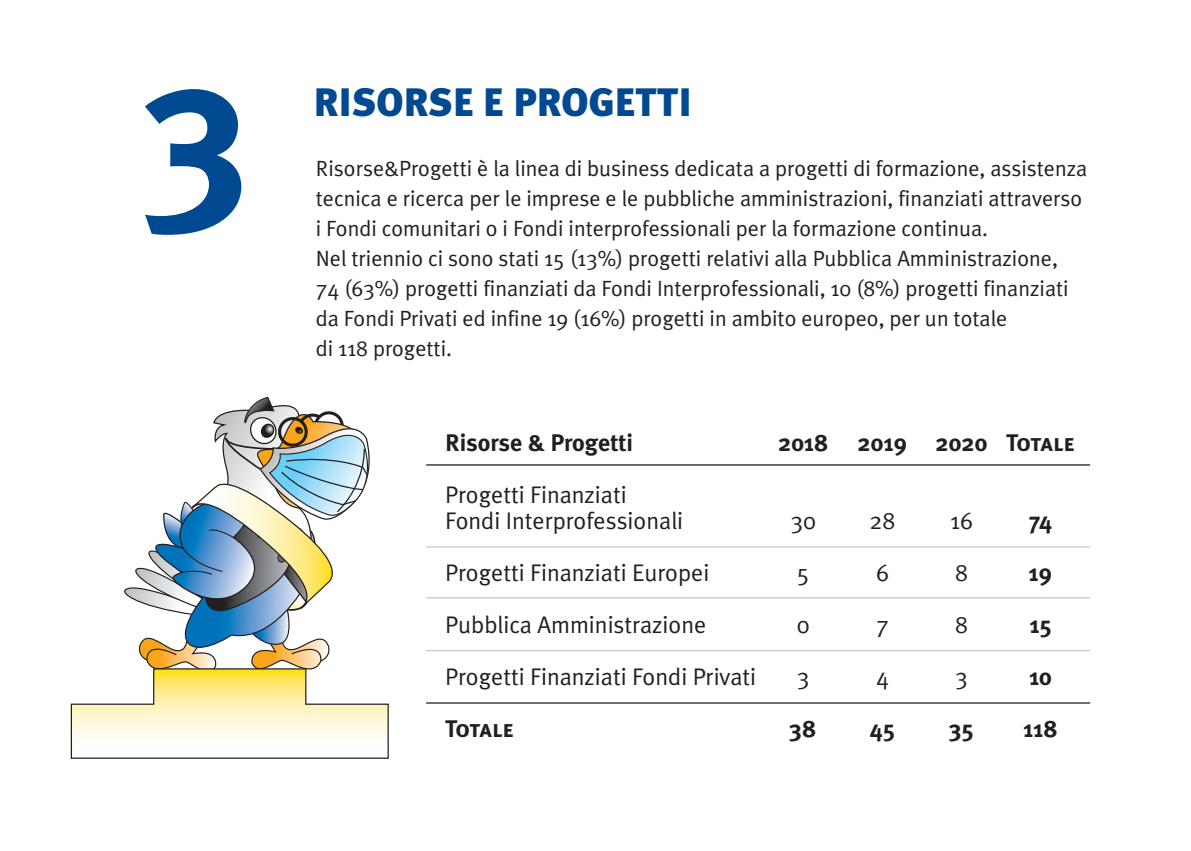
<style>
.page{position:relative;width:1191px;height:851px;background:#fff}
.page>*{position:absolute;margin:0;border:0;box-sizing:border-box;transform-origin:0 0}
.t1{font:700 206px "Meta Plus";color:#014990}
.t2{font:900 39.6px "Meta Plus";color:#014990}
.t3{font:24px/52px "Meta Plus Normal";color:#231f20}
.t4{font:700 24px/52px "Meta Plus";color:#231f20}
.t5{font:24px "Meta Plus Bold Caps";letter-spacing:-.03em;color:#231f20}
.t6{font:22px/30px "Meta Plus Normal";color:#231f20}
.s1{font-family:"Meta Plus";font-weight:700}
.s2{font-family:"Meta Plus Bold Caps"}
</style>
<div class="page">
<hr style="left:426px;top:464px;width:664px;height:1px;background:#231f20">
<hr style="left:426px;top:546px;width:664px;height:1px;background:#c7c8ca">
<hr style="left:426px;top:597px;width:664px;height:1px;background:#c7c8ca">
<hr style="left:426px;top:649px;width:664px;height:2px;background:#c7c8ca">
<hr style="left:426px;top:702px;width:664px;height:1px;background:#231f20">
<svg style="left:70px;top:396px;width:319px;height:363px"></svg>
<p class="t1" style="left:147px;top:6px;width:106px">3</p>
<p class="t2" style="left:313px;top:79px;width:380px">RISORSE E PROGETTI</p>
<p class="t6" style="left:316px;top:153px;width:773px">Risorse&amp;Progetti è la linea di business dedicata a progetti di formazione, assistenza tecnica e ricerca per le imprese e le pubbliche amministrazioni, finanziati attraverso i Fondi comunitari o i Fondi interprofessionali per la formazione continua.<br>Nel triennio ci sono stati 15 (13%) progetti relativi alla Pubblica Amministrazione,<br>74 (63%) progetti finanziati da Fondi Interprofessionali, 10 (8%) progetti finanziati da Fondi Privati ed infine 19 (16%) progetti in ambito europeo, per un totale<br>di 118 progetti.</p>
<p class="t3" style="left:445px;top:416px;width:189px"><span class="s1">Risorse &amp; Progetti<br></span>Progetti Finanziati</p>
<p class="t3" style="left:445px;top:494px;width:312px">Fondi Interprofessionali<br>Progetti Finanziati Europei<br>Pubblica Amministrazione<br>Progetti Finanziati Fondi Privati<br><span class="s2">Totale</span></p>
<p class="t4" style="left:778px;top:416px;width:52px">2018</p>
<p class="t3" style="left:790px;top:494px;width:28px">30<br>5<br>0<br>3<br><span class="s1">38</span></p>
<p class="t4" style="left:857px;top:416px;width:51px">2019</p>
<p class="t3" style="left:869px;top:494px;width:27px">28<br>6<br>7<br>4<br><span class="s1">45</span></p>
<p class="t4" style="left:935px;top:416px;width:54px">2020</p>
<p class="t5" style="left:1006px;top:428px;width:70px">Totale</p>
<p class="t3" style="left:949px;top:494px;width:26px">16<br>8<br>8<br>3<br><span class="s1">35</span></p>
<p class="t4" style="left:1023px;top:494px;width:36px">74<br>19<br>15<br>10<br>118</p>
</div>
